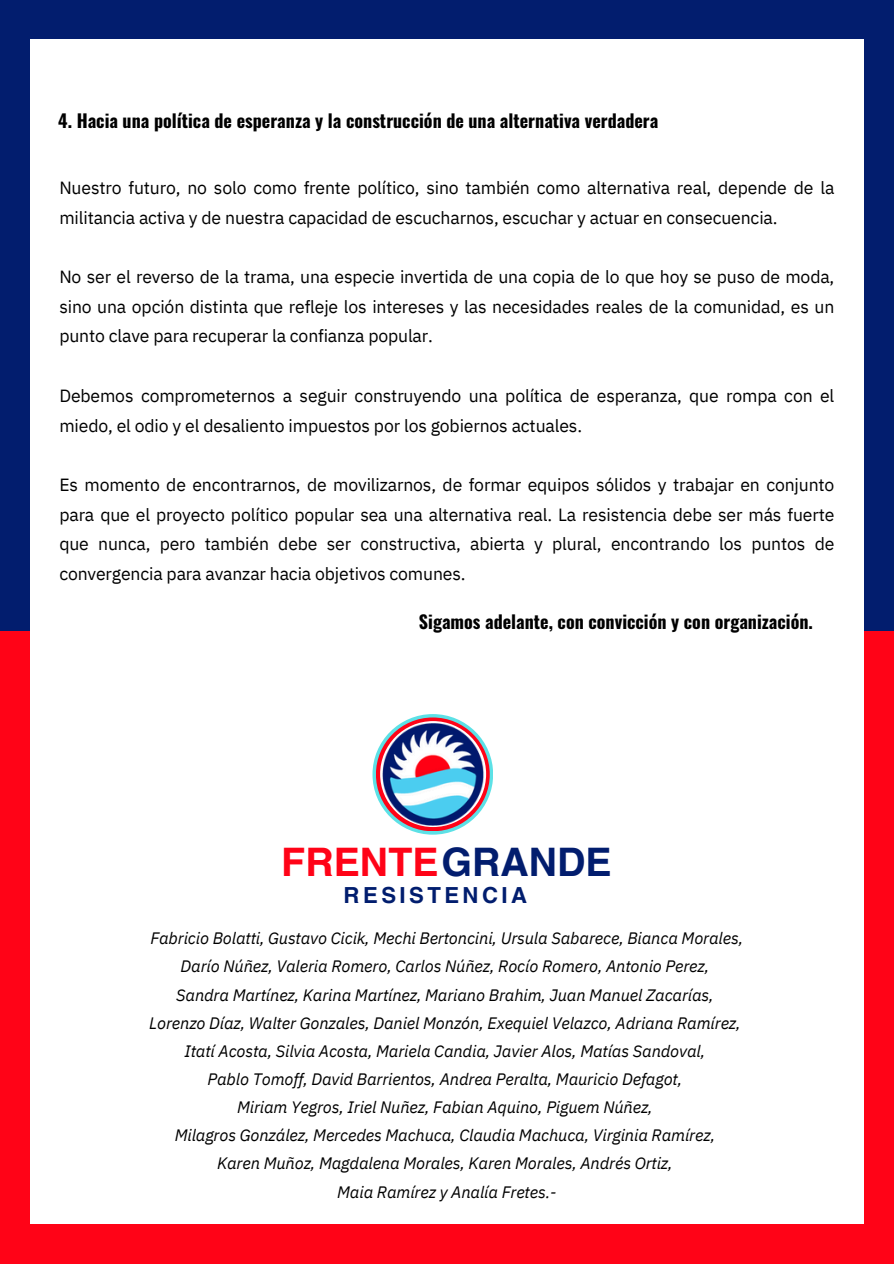
<style>
.page{position:relative;width:894px;height:1264px;background:#fff}
.page>*{position:absolute;margin:0;border:0;box-sizing:border-box;transform-origin:0 0}
.t1{font:700 39.3px "Helvetica LT Pro";color:#ff0317}
.t2{font:700 22.2px "Helvetica LT Pro";letter-spacing:.155em;color:#011d6e}
.t3{font:700 18px "Oswald";color:#000}
.t4{font:17.55px/29.7px "IBM Plex Sans";letter-spacing:-.01em;color:#000}
.t5{font:italic 16.5px/28.2px "IBM Plex Sans";letter-spacing:-.01em;color:#000;text-align:center}
.s1{color:#021d6e}
</style>
<div class="page">
<div style="left:0;top:0;width:893px;height:631px;background:#021d6e"></div>
<div style="left:0;top:631px;width:893px;height:632px;background:#ff0317"></div>
<div style="left:30px;top:40px;width:833px;height:1183px;background:#fff"></div>
<img style="left:372px;top:714px;width:121px;height:112px">
<p class="t3" style="left:58px;top:107px;width:601px">4. Hacia una política de esperanza y la construcción de una alternativa verdadera</p>
<h1 class="t4" style="left:59px;top:172px;width:776px">Nuestro futuro, no solo como frente político, sino también como alternativa real, depende de la militancia activa y de nuestra capacidad de escucharnos, escuchar y actuar en consecuencia.</h1>
<h1 class="t4" style="left:59px;top:261px;width:776px;text-align:justify">No ser el reverso de la trama, una especie invertida de una copia de lo que hoy se puso de moda, sino una opción distinta que refleje los intereses y las necesidades reales de la comunidad, es un punto clave para recuperar la confianza popular.</h1>
<p class="t4" style="left:59px;top:380px;width:776px">Debemos comprometernos a seguir construyendo una política de esperanza, que rompa con el miedo, el odio y el desaliento impuestos por los gobiernos actuales.</p>
<p class="t4" style="left:59px;top:469px;width:776px;text-align:justify">Es momento de encontrarnos, de movilizarnos, de formar equipos sólidos y trabajar en conjunto para que el proyecto político popular sea una alternativa real. La resistencia debe ser más fuerte que nunca, pero también debe ser constructiva, abierta y plural, encontrando los puntos de convergencia para avanzar hacia objetivos comunes.</p>
<p class="t3" style="left:419px;top:607px;width:395px">Sigamos adelante, con convicción y con organización.</p>
<h1 class="t1" style="left:281px;top:848px;width:332px">FRENTE<span class="s1">GRANDE</span></h1>
<p class="t2" style="left:343px;top:886px;width:185px">RESISTENCIA</p>
<p class="t5" style="left:150px;top:924px;width:594px">Fabricio Bolatti, Gustavo Cicik, Mechi Bertoncini, Ursula Sabarece, Bianca Morales,<br>Darío Núñez, Valeria Romero, Carlos Núñez, Rocío Romero, Antonio Perez,</p>
<p class="t5" style="left:176px;top:980px;width:539px">Sandra Martínez, Karina Martínez, Mariano Brahim, Juan Manuel Zacarías,</p>
<p class="t5" style="left:149px;top:1008px;width:593px">Lorenzo Díaz, Walter Gonzales, Daniel Monzón, Exequiel Velazco, Adriana Ramírez,</p>
<p class="t5" style="left:184px;top:1036px;width:522px">Itatí Acosta, Silvia Acosta, Mariela Candia, Javier Alos, Matías Sandoval,</p>
<p class="t5" style="left:207px;top:1064px;width:476px">Pablo Tomoff, David Barrientos, Andrea Peralta, Mauricio Defagot,</p>
<p class="t5" style="left:237px;top:1092px;width:417px">Miriam Yegros, Iriel Nuñez, Fabian Aquino, Piguem Núñez,</p>
<p class="t5" style="left:175px;top:1120px;width:541px">Milagros González, Mercedes Machuca, Claudia Machuca, Virginia Ramírez,</p>
<p class="t5" style="left:217px;top:1149px;width:457px">Karen Muñoz, Magdalena Morales, Karen Morales, Andrés Ortiz,</p>
<p class="t5" style="left:337px;top:1177px;width:221px">Maia Ramírez y Analía Fretes.-</p>
</div>
